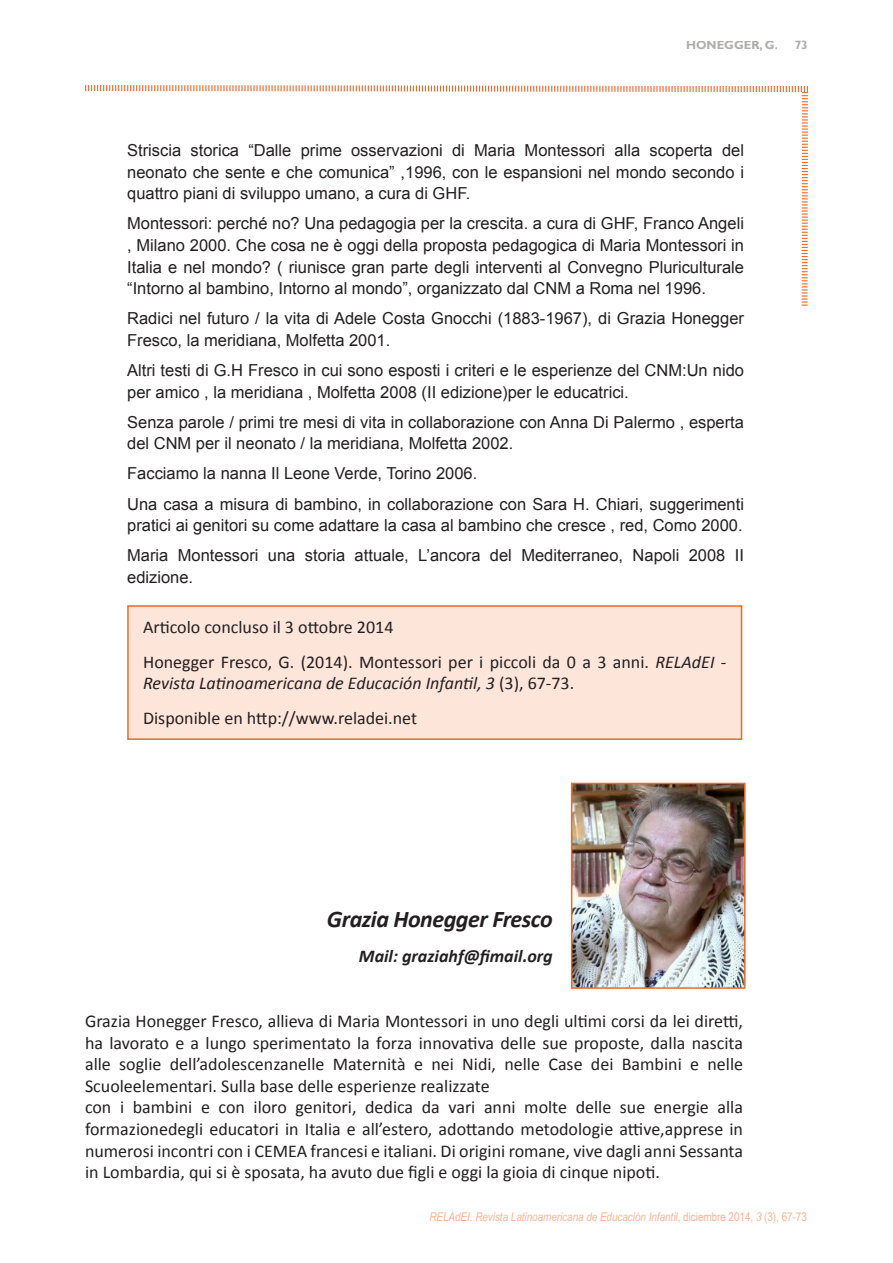
<style>
.page{position:relative;width:893px;height:1263px;background:#fff}
.page>*{position:absolute;margin:0;border:0;box-sizing:border-box;transform-origin:0 0}
.t1{font:italic 700 24px "Calibri";letter-spacing:-.02em;color:#231f20}
.t2{font:18px/21.6px "Calibri";color:#231f20;text-align:justify}
.t3{font:italic 700 18px "Calibri";color:#231f20}
.t4{font:16.5px/21.6px "Arial";color:#231f20}
.t5{font:italic 12px "Arial Narrow";color:#f8b392}
.t6{font:700 12px "Gill Sans";color:#b0adac}
.s1{font-style:italic}
.s2{font-style:normal}
</style>
<div class="page">
<svg style="left:85px;top:85px;width:723px;height:221px"></svg>
<div style="left:127px;top:605px;width:615px;height:135px;background:#fde5da;border:2px solid #f16724"></div>
<img style="left:570px;top:782px;width:176px;height:207px">
<p class="t6" style="left:686px;top:38px;width:93px">HONEGGER, G.</p>
<p class="t6" style="left:795px;top:38px;width:15px">73</p>
<p class="t4" style="left:127px;top:140px;width:618px;text-align:justify">Striscia storica “Dalle prime osservazioni di Maria Montessori alla scoperta del neonato che sente e che comunica” ,1996, con le espansioni nel mondo secondo i quattro piani di sviluppo umano, a cura di GHF.</p>
<p class="t4" style="left:127px;top:213px;width:618px;text-align:justify">Montessori: perché no? Una pedagogia per la crescita. a cura di GHF, Franco Angeli , Milano 2000. Che cosa ne è oggi della proposta pedagogica di Maria Montessori in Italia e nel mondo? ( riunisce gran parte degli interventi al Convegno Pluriculturale “Intorno al bambino, Intorno al mondo”, organizzato dal CNM a Roma nel 1996.</p>
<p class="t4" style="left:127px;top:308px;width:618px">Radici nel futuro / la vita di Adele Costa Gnocchi (1883-1967), di Grazia Honegger<br>Fresco, la meridiana, Molfetta 2001.</p>
<p class="t4" style="left:127px;top:360px;width:618px">Altri testi di G.H Fresco in cui sono esposti i criteri e le esperienze del CNM:Un nido per amico , la meridiana , Molfetta 2008 (II edizione)per le educatrici.</p>
<p class="t4" style="left:127px;top:411px;width:618px">Senza parole / primi tre mesi di vita in collaborazione con Anna Di Palermo , esperta del CNM per il neonato / la meridiana, Molfetta 2002.</p>
<p class="t4" style="left:127px;top:463px;width:352px">Facciamo la nanna Il Leone Verde, Torino 2006.</p>
<p class="t4" style="left:127px;top:493px;width:618px">Una casa a misura di bambino, in collaborazione con Sara H. Chiari, suggerimenti pratici ai genitori su come adattare la casa al bambino che cresce , red, Como 2000.</p>
<p class="t4" style="left:127px;top:545px;width:618px">Maria Montessori una storia attuale, L’ancora del Mediterraneo, Napoli 2008 II edizione.</p>
<p class="t2" style="left:143px;top:617px;width:252px">Articolo concluso il 3 ottobre 2014</p>
<p class="t2" style="left:143px;top:651px;width:585px">Honegger Fresco, G. (2014). Montessori per i piccoli da 0 a 3 anni. <span class="s1">RELAdEI -<br>Revista Latinoamericana de Educación Infantil, 3</span> (3), 67-73.</p>
<p class="t2" style="left:143px;top:707px;width:276px">Disponible en http://www.reladei.net</p>
<p class="t1" style="left:327px;top:904px;width:227px">Grazia Honegger Fresco</p>
<p class="t3" style="left:359px;top:944px;width:195px">Mail: graziahf@fimail.org</p>
<p class="t2" style="left:85px;top:1010px;width:659px">Grazia Honegger Fresco, allieva di Maria Montessori in uno degli ultimi corsi da lei diretti, ha lavorato e a lungo sperimentato la forza innovativa delle sue proposte, dalla nascita alle soglie dell’adolescenzanelle Maternità e nei Nidi, nelle Case dei Bambini e nelle Scuoleelementari. Sulla base delle esperienze realizzate</p>
<p class="t2" style="left:85px;top:1097px;width:659px">con i bambini e con iloro genitori, dedica da vari anni molte delle sue energie alla formazionedegli educatori in Italia e all’estero, adottando metodologie attive,apprese in numerosi incontri con i CEMEA francesi e italiani. Di origini romane, vive dagli anni Sessanta in Lombardia, qui si è sposata, ha avuto due figli e oggi la gioia di cinque nipoti.</p>
<p class="t5" style="left:429px;top:1208px;width:379px">RELAdEI. Revista Latinoamericana de Educación Infantil<span class="s2">, diciembre 2014,</span> 3 <span class="s2">(3), 67-73</span></p>
</div>
